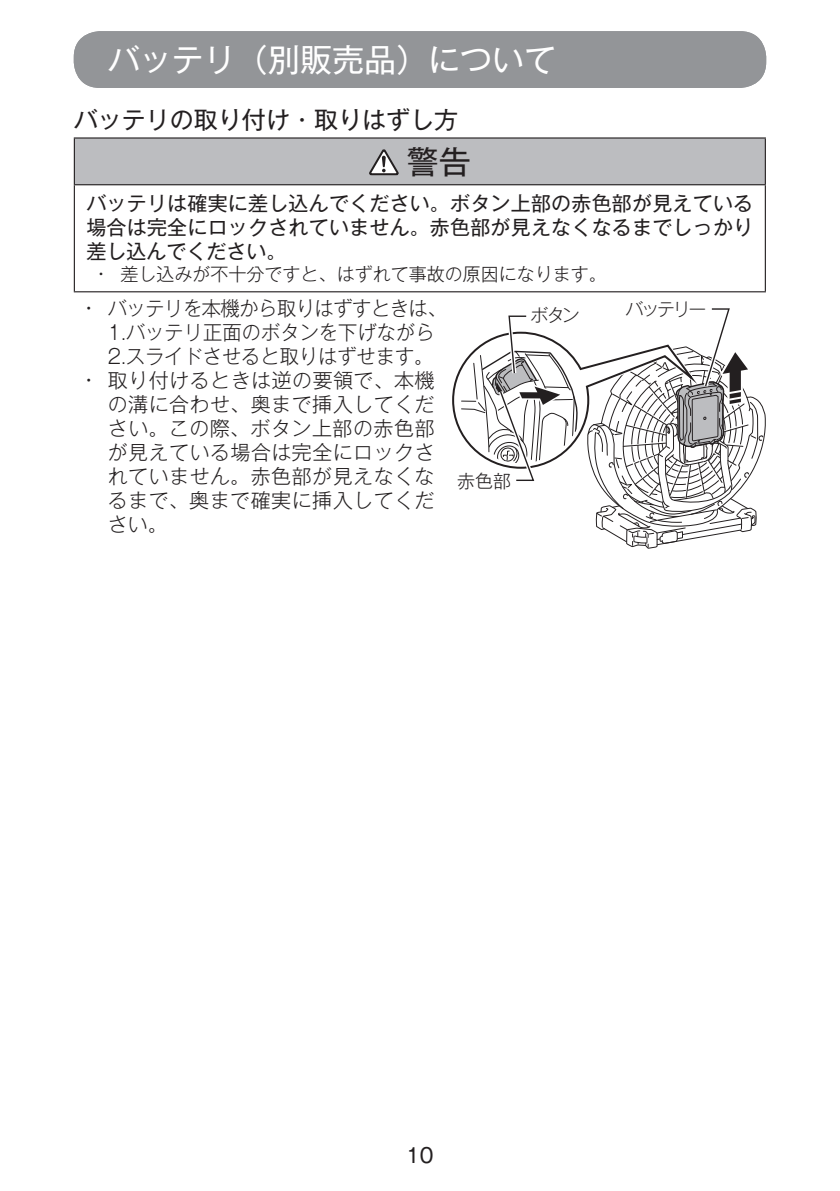
<style>
.page{position:relative;width:840px;height:1191px;background:#fff}
.page>*{position:absolute;margin:0;border:0;box-sizing:border-box;transform-origin:0 0}
.t1{font:32px "Gothic MB101 Pro";color:#fff}
.t2{font:32px "Gothic MB101 Pro";color:#231f20}
.t3{font:24px "Gothic MB101 Pro";color:#231f20}
.t4{font:300 20px/24px "Gothic MB101 Pro";letter-spacing:.005em;color:#231f20;text-align:center}
.t5{font:20px/24px "Gothic MB101 Pro";letter-spacing:.01em;color:#231f20;text-align:justify}
.t6{font:300 18px "Gothic MB101 Pro";color:#231f20}
</style>
<div class="page">
<div style="left:74px;top:31px;width:691px;height:57px;background:#939598;border-radius:26px"></div>
<div style="left:74px;top:138px;width:690px;height:47px;background:#bcbdc0"></div>
<hr style="left:74px;top:185px;width:1px;height:106px;background:#231f20">
<hr style="left:764px;top:185px;width:1px;height:106px;background:#231f20">
<hr style="left:74px;top:137px;width:691px;height:2px;background:#231f20">
<hr style="left:74px;top:139px;width:1px;height:45px;background:#231f20">
<hr style="left:764px;top:139px;width:1px;height:45px;background:#231f20">
<hr style="left:74px;top:184px;width:691px;height:1px;background:#231f20">
<hr style="left:74px;top:291px;width:691px;height:1px;background:#231f20">
<svg style="left:369px;top:149px;width:29px;height:26px"></svg>
<svg style="left:452px;top:308px;width:313px;height:241px"></svg>
<h1 class="t1" style="left:108px;top:33px;width:450px">バッテリ（別販売品）について</h1>
<p class="t3" style="left:74px;top:100px;width:385px">バッテリの取り付け・取りはずし方</p>
<h1 class="t2" style="left:406px;top:135px;width:65px">警告</h1>
<p class="t5" style="left:86px;top:188px;width:668px">バッテリは確実に差し込んでください。ボタン上部の赤色部が見えている場合は完全にロックされていません。赤色部が見えなくなるまでしっかり差し込んでください。</p>
<p class="t6" style="left:98px;top:259px;width:510px">• 差し込みが不十分ですと、はずれて事故の原因になります。</p>
<p class="t4" style="left:85px;top:293px;width:363px">• バッテリを本機から取りはずすときは、<br>1.バッテリ正面のボタンを下げながら<br>2.スライドさせると取りはずせます。</p>
<p class="t4" style="left:108px;top:365px;width:328px;text-align:justify;text-indent:-23px">• 取り付けるときは逆の要領で、本機の溝に合わせ、奥まで挿入してください。この際、ボタン上部の赤色部が見えている場合は完全にロックされていません。赤色部が見えなくなるまで、奥まで確実に挿入してください。</p>
<p class="t6" style="left:530px;top:300px;width:51px">ボタン</p>
<p class="t6" style="left:625px;top:294px;width:82px">バッテリー</p>
<p class="t6" style="left:457px;top:466px;width:55px">赤色部</p>
<p class="t5" style="left:406px;top:1140px;width:29px">10</p>
</div>
